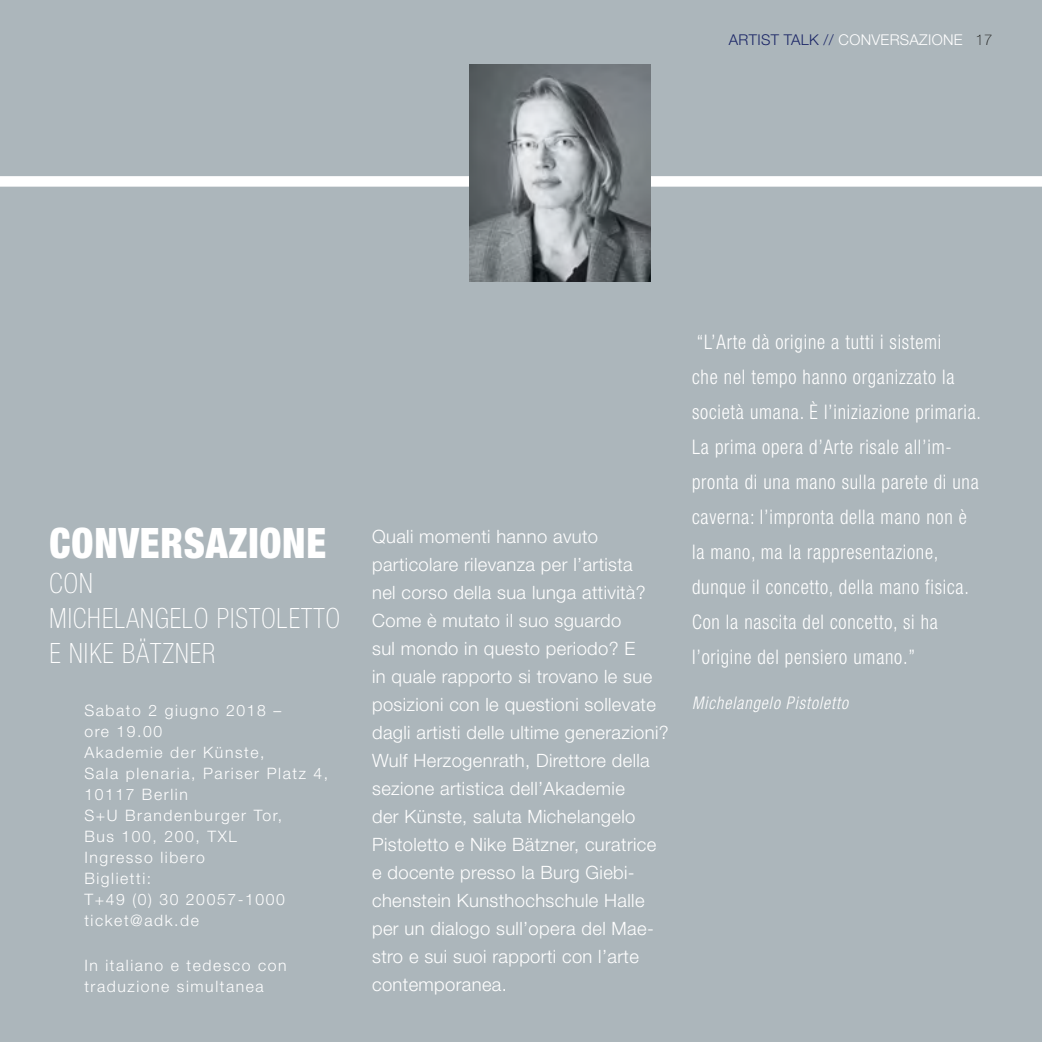
<style>
.page{position:relative;width:1042px;height:1042px;background:#acb6bb}
.page>*{position:absolute;margin:0;border:0;box-sizing:border-box;transform-origin:0 0}
.t1{font:900 condensed 42px "Helvetica Neue LT";letter-spacing:.02em;color:#fff;scale:.94 1}
.t2{font:100 condensed 28px/35px "Helvetica Neue LT";letter-spacing:.04em;color:#fff;scale:.94 1}
.t3{font:300 condensed 20.12px/35px "Helvetica Neue LT";letter-spacing:.04em;color:#fff;scale:.94 1}
.t4{font:300 18.38px/28px "Helvetica Neue LT";letter-spacing:.02em;color:#fff}
.t5{font:italic 300 condensed 17.5px "Helvetica Neue LT";letter-spacing:.06em;color:#fff;scale:.94 1}
.t6{font:300 15.75px/21px "Helvetica Neue LT";letter-spacing:.1em;color:#fff}
.t7{font:300 14.88px "Helvetica Neue LT";letter-spacing:.02em;color:#fff}
.t8{font:100 14.88px "Helvetica Neue LT";color:#171715}
.s1{color:#1b2666}
</style>
<div class="page">
<svg style="left:0;top:176px;width:1042px;height:106px"></svg>
<img style="left:470px;top:65px;width:180px;height:216px">
<p class="t7" style="left:729px;top:30px;width:235px"><span class="s1">ARTIST TALK //</span> CONVERSAZIONE</p>
<p class="t8" style="left:975px;top:31px;width:18px">17</p>
<h1 class="t1" style="left:50px;top:517px;width:296px">CONVERSAZIONE</h1>
<h2 class="t2" style="left:50px;top:566px;width:310px">CON<br>MICHELANGELO PISTOLETTO<br>E NIKE BÄTZNER</h2>
<p class="t6" style="left:84px;top:699px;width:245px">Sabato 2 giugno 2018 –<br>ore 19.00<br>Akademie der Künste,<br>Sala plenaria, Pariser Platz 4,<br>10117 Berlin<br>S+U Brandenburger Tor,<br>Bus 100, 200, TXL<br>Ingresso libero<br>Biglietti:<br>T+49 (0) 30 20057-1000 ticket@adk.de</p>
<p class="t6" style="left:84px;top:955px;width:204px">In italiano e tedesco con traduzione simultanea</p>
<p class="t4" style="left:372px;top:522px;width:298px">Quali momenti hanno avuto particolare rilevanza per l’artista<br>nel corso della sua lunga attività?<br>Come è mutato il suo sguardo<br>sul mondo in questo periodo? E<br>in quale rapporto si trovano le sue posizioni con le questioni sollevate dagli artisti delle ultime generazioni?<br>Wulf Herzogenrath, Direttore della sezione artistica dell’Akademie<br>der Künste, saluta Michelangelo<br>Pistoletto e Nike Bätzner, curatrice e docente presso la Burg Giebi&shy;chenstein Kunsthochschule Halle per un dialogo sull’opera del Mae&shy;stro e sui suoi rapporti con l’arte contemporanea.</p>
<p class="t3" style="left:692px;top:324px;width:309px">“L’Arte dà origine a tutti i sistemi<br>che nel tempo hanno organizzato la società umana. È l’iniziazione primaria.<br>La prima opera d’Arte risale all’im&shy;pronta di una mano sulla parete di una caverna: l’impronta della mano non è la mano, ma la rappresentazione, dunque il concetto, della mano fisica.<br>Con la nascita del concetto, si ha l’origine del pensiero umano.”</p>
<p class="t5" style="left:692px;top:693px;width:167px">Michelangelo Pistoletto</p>
</div>
